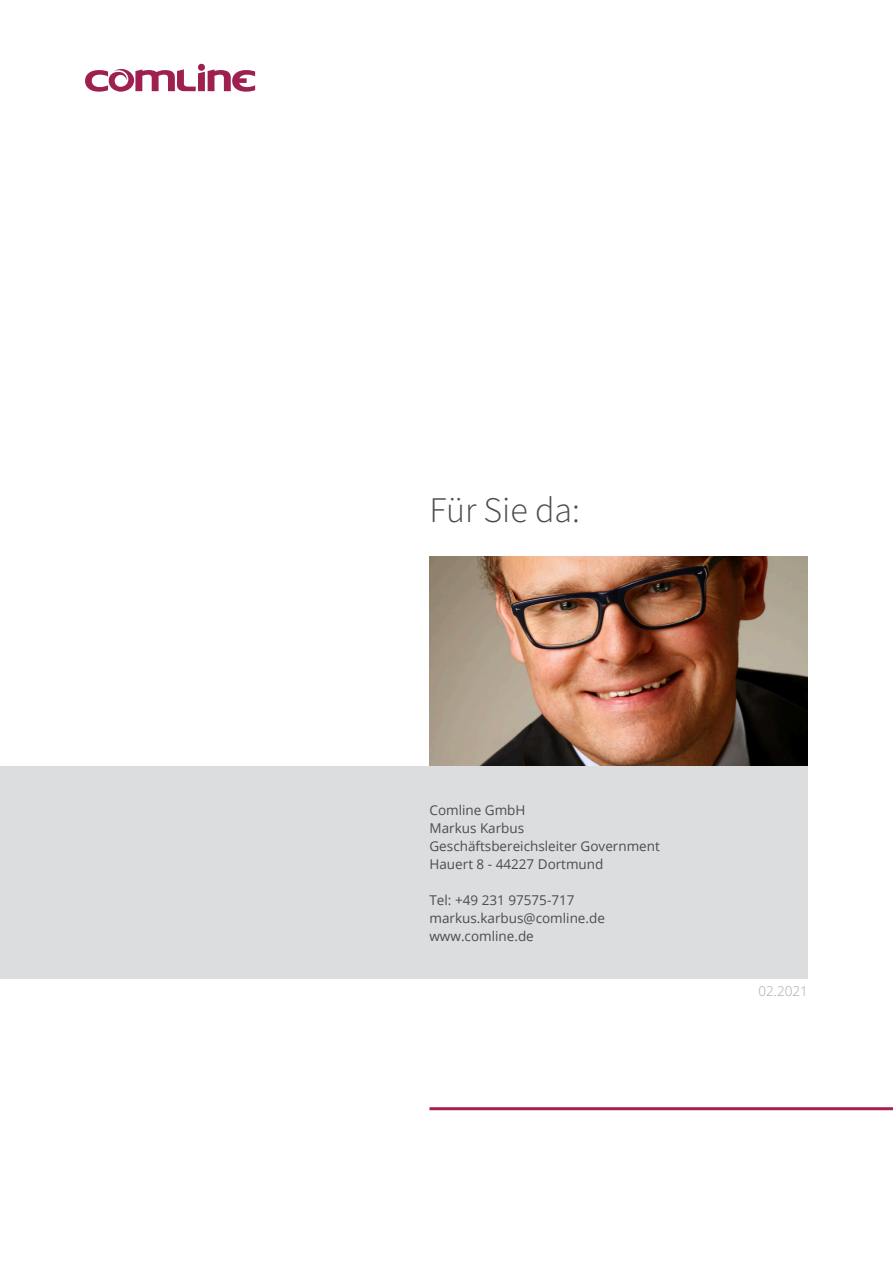
<style>
.page{position:relative;width:893px;height:1263px;background:#fff}
.page>*{position:absolute;margin:0;border:0;box-sizing:border-box;transform-origin:0 0}
.Titel_1_-_grau{font:36px "Source Sans Variable";color:#4b4c4d}
.Fließtext_-_OS_regul{font:13.5px "Open Sans";color:#4b4c4d}
.Title_3_Black{font:300 13.5px "Open Sans";color:#a8a9ad}
</style>
<div class="page">
<img style="left:429px;top:556px;width:379px;height:210px">
<div style="left:0;top:766px;width:808px;height:213px;background:#dcdddf"></div>
<hr style="left:429px;top:1107px;width:464px;height:3px;background:#a5204d">
<svg style="left:85px;top:64px;width:170px;height:28px"></svg>
<p class="Titel_1_-_grau" style="left:429px;top:489px;width:152px">Für Sie da:</p>
<p class="Fließtext_-_OS_regul" style="left:429px;top:801px;width:98px">Comline GmbH</p>
<p class="Fließtext_-_OS_regul" style="left:429px;top:819px;width:96px">Markus Karbus</p>
<p class="Fließtext_-_OS_regul" style="left:429px;top:837px;width:232px">Geschäftsbereichsleiter Government</p>
<p class="Fließtext_-_OS_regul" style="left:429px;top:855px;width:176px">Hauert 8 - 44227 Dortmund</p>
<p class="Fließtext_-_OS_regul" style="left:429px;top:891px;width:147px">Tel: +49 231 97575-717</p>
<p class="Fließtext_-_OS_regul" style="left:429px;top:909px;width:177px">markus.karbus@comline.de</p>
<p class="Fließtext_-_OS_regul" style="left:429px;top:927px;width:106px">www.comline.de</p>
<p class="Title_3_Black" style="left:758px;top:982px;width:51px">02.2021</p>
</div>
